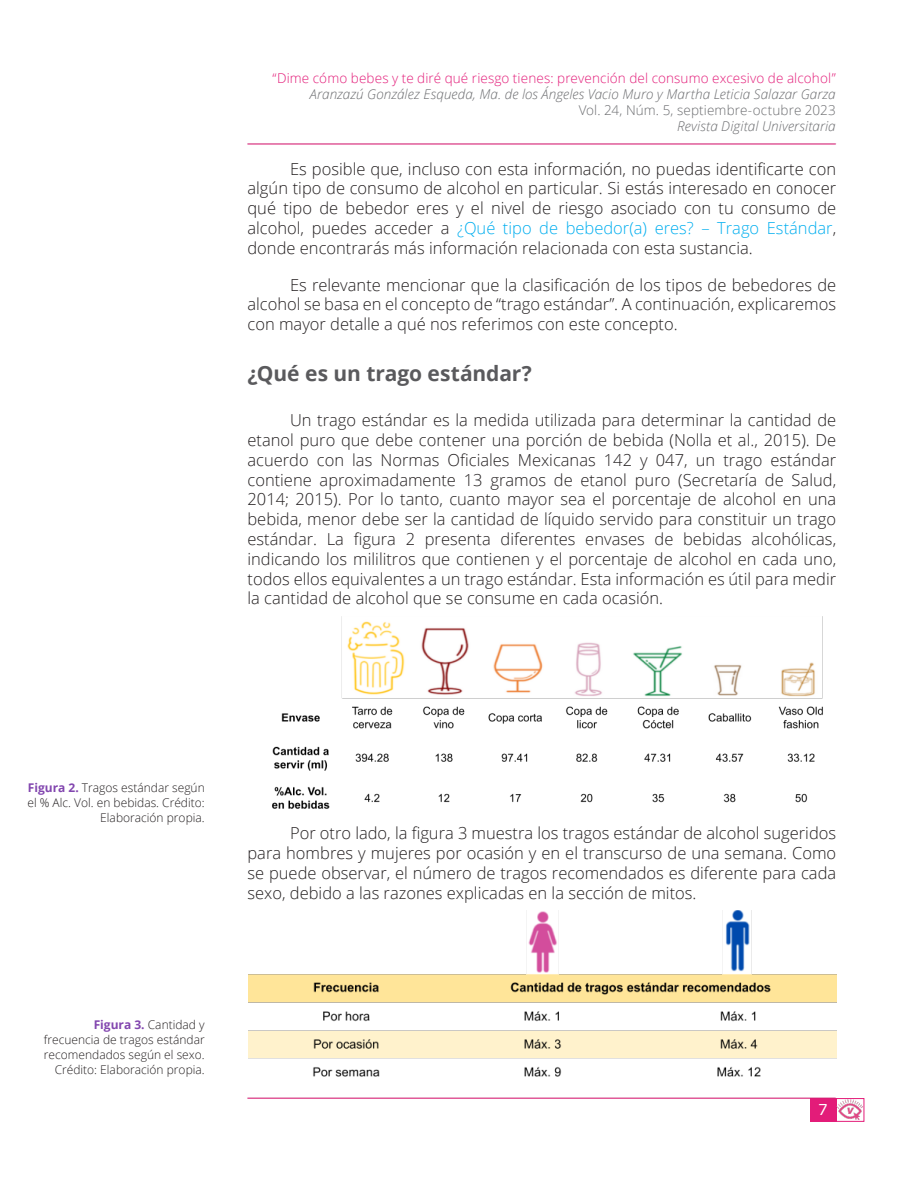
<style>
.page{position:relative;width:918px;height:1188px;background:#fff}
.page>*{position:absolute;margin:0;border:0;box-sizing:border-box;transform-origin:0 0}
.subtitulo-1{font:700 21px "Open Sans";letter-spacing:-.005em;color:#5a5a5d}
.texto_sangria{font:300 16.5px/19.8px "Open Sans";color:#231f20;text-align:justify}
.t1{font:15px "Verdana";color:#fff}
.t2{font:italic 300 13.5px "Open Sans";letter-spacing:.005em;color:#6c6d70}
.t3{font:300 13.5px "Open Sans";letter-spacing:.01em;color:#e31c79}
.t4{font:300 13.5px "Open Sans";letter-spacing:.01em;color:#6c6d70}
.imagen{font:300 12px/15px "Open Sans";color:#231f20;text-align:right}
.s1{color:#00aeef}
.s2{font-weight:700;color:#8246af}
</style>
<div class="page">
<div style="left:810px;top:1098px;width:26px;height:24px;background:#e31c79"></div>
<hr style="left:247px;top:1097px;width:589px;height:2px;background:#eaacc9">
<hr style="left:247px;top:1098px;width:589px;height:1px;background:#e31c79">
<div style="left:836px;top:1098px;width:28px;height:24px;border:1px solid #e31c79"></div>
<img style="left:837px;top:1099px;width:26px;height:20px">
<hr style="left:247px;top:143px;width:589px;height:2px;background:#e37ead">
<hr style="left:247px;top:144px;width:589px;height:1px;background:#e31c79">
<img style="left:272px;top:617px;width:551px;height:192px">
<img style="left:248px;top:911px;width:588px;height:166px">
<p class="t3" style="left:273px;top:69px;width:565px">“Dime cómo bebes y te diré qué riesgo tienes: prevención del consumo excesivo de alcohol”</p>
<p class="t2" style="left:310px;top:85px;width:527px">Aranzazú González Esqueda, Ma. de los Ángeles Vacio Muro y Martha Leticia Salazar Garza</p>
<p class="t4" style="left:579px;top:101px;width:259px">Vol. 24, Núm. 5, septiembre-octubre 2023</p>
<p class="t2" style="left:677px;top:117px;width:160px">Revista Digital Universitaria</p>
<p class="texto_sangria" style="left:248px;top:158px;width:590px;text-indent:43px">Es posible que, incluso con esta información, no puedas identificarte con algún tipo de consumo de alcohol en particular. Si estás interesado en conocer qué tipo de bebedor eres y el nivel de riesgo asociado con tu consumo de alcohol, puedes acceder a <span class="s1">¿Qué tipo de bebedor(a) eres? – Trago Estándar</span>, donde encontrarás más información relacionada con esta sustancia.</p>
<p class="texto_sangria" style="left:248px;top:274px;width:590px;text-indent:43px">Es relevante mencionar que la clasificación de los tipos de bebedores de alcohol se basa en el concepto de “trago estándar”. A continuación, explicaremos con mayor detalle a qué nos referimos con este concepto.</p>
<p class="subtitulo-1" style="left:248px;top:358px;width:286px">¿Qué es un trago estándar?</p>
<p class="texto_sangria" style="left:248px;top:410px;width:590px;text-indent:43px">Un trago estándar es la medida utilizada para determinar la cantidad de etanol puro que debe contener una porción de bebida (Nolla et al., 2015). De acuerdo con las Normas Oficiales Mexicanas 142 y 047, un trago estándar contiene aproximadamente 13 gramos de etanol puro (Secretaría de Salud, 2014; 2015). Por lo tanto, cuanto mayor sea el porcentaje de alcohol en una bebida, menor debe ser la cantidad de líquido servido para constituir un trago estándar. La figura 2 presenta diferentes envases de bebidas alcohólicas, indicando los mililitros que contienen y el porcentaje de alcohol en cada uno, todos ellos equivalentes a un trago estándar. Esta información es útil para medir la cantidad de alcohol que se consume en cada ocasión.</p>
<p class="imagen" style="left:27px;top:780px;width:179px"><span class="s2">Figura 2.</span> Tragos estándar según el % Alc. Vol. en bebidas. Crédito:<br>Elaboración propia.</p>
<p class="texto_sangria" style="left:248px;top:823px;width:590px;text-indent:43px">Por otro lado, la figura 3 muestra los tragos estándar de alcohol sugeridos para hombres y mujeres por ocasión y en el transcurso de una semana. Como se puede observar, el número de tragos recomendados es diferente para cada sexo, debido a las razones explicadas en la sección de mitos.</p>
<p class="imagen" style="left:44px;top:1017px;width:162px"><span class="s2">Figura 3.</span> Cantidad y frecuencia de tragos estándar recomendados según el sexo.<br>Crédito: Elaboración propia.</p>
<p class="t1" style="left:818px;top:1097px;width:38px">7 7</p>
</div>
